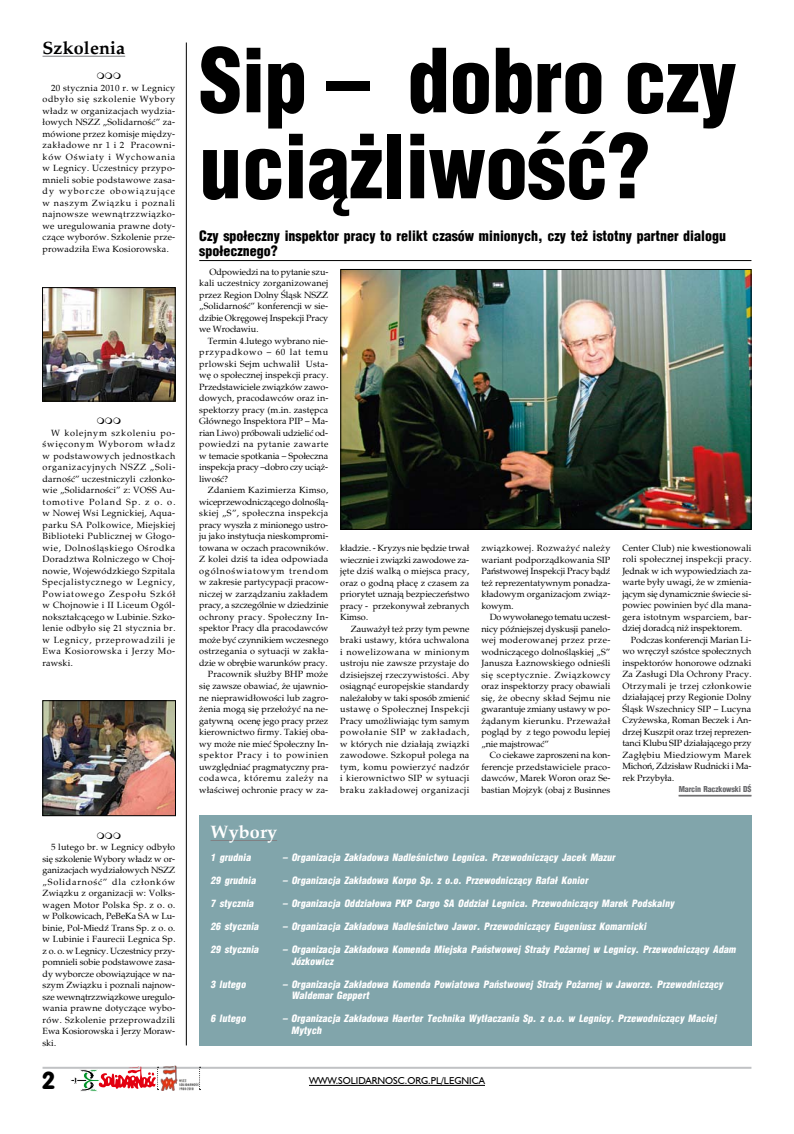
<style>
.page{position:relative;width:794px;height:1134px;background:#fff}
.page>*{position:absolute;margin:0;border:0;box-sizing:border-box;transform-origin:0 0}
.t1{font:900 86px/86px "Switzerland Cond";letter-spacing:-.01em;color:#000}
.t2{font:24px "VAG Rounded PL Regular A";color:#000}
.t3{font:700 18px "Palm Springs";letter-spacing:.005em;color:#000}
.t4{font:700 18px "Palm Springs";letter-spacing:.005em;color:#fff}
.t5{font:900 14px/15px "Switzerland Cond";color:#000}
.t6{font:10px "Humanist 521 BT";color:#000}
.t7{font:italic 900 9.9px/11.5px "Switzerland Cond";letter-spacing:.01em;color:#fff}
.t8{font:9px/11.5px "Palm Springs";letter-spacing:.005em;color:#000;text-align:justify}
.t9{font:900 8px "Switzerland Cond";letter-spacing:-.015em;color:#6a6a6d}
</style>
<div class="page">
<hr style="left:43px;top:1067px;width:708px;height:2px;background:#c0c2c4">
<hr style="left:309px;top:1085px;width:176px;height:1px;background:#000">
<img style="left:160px;top:1065px;width:39px;height:25px">
<svg style="left:71px;top:1066px;width:88px;height:25px"></svg>
<svg style="left:199px;top:1067px;width:2px;height:23px"></svg>
<hr style="left:43px;top:56px;width:82px;height:1px;background:#808184">
<img style="left:44px;top:289px;width:129px;height:110px">
<div style="left:42px;top:287px;width:133px;height:114px;border:1px solid #000"></div>
<img style="left:45px;top:702px;width:129px;height:112px">
<div style="left:43px;top:700px;width:133px;height:116px;border:1px solid #000"></div>
<hr style="left:186px;top:43px;width:1px;height:1002px;background:#000">
<div style="left:199px;top:815px;width:552px;height:230px;background:#81a5ab"></div>
<hr style="left:211px;top:840px;width:66px;height:1px;background:#808184">
<hr style="left:199px;top:260px;width:552px;height:1px;background:#000">
<hr style="left:678px;top:795px;width:73px;height:1px;background:#656566">
<hr style="left:678px;top:796px;width:73px;height:1px;background:#656566">
<img style="left:342px;top:271px;width:407px;height:257px">
<div style="left:340px;top:269px;width:411px;height:261px;border:1px solid #000"></div>
<h3 class="t3" style="left:43px;top:37px;width:84px">Szkolenia</h3>
<p class="t8" style="left:43px;top:82px;width:134px;text-indent:9px">20 stycznia 2010 r. w Legnicy odbyło się szkolenie Wybory władz w organizacjach wydzia&shy;łowych NSZZ „Solidarność” za&shy;mówione przez komisje między&shy;zakładowe nr 1 i 2 Pracowni&shy;ków Oświaty i Wychowania w Legnicy. Uczestnicy przypo&shy;mnieli sobie podstawowe zasa&shy;dy wyborcze obowiązujące w naszym Związku i poznali najnowsze wewnątrzzwiązko&shy;we uregulowania prawne doty&shy;czące wyborów. Szkolenie prze&shy;prowadziła Ewa Kosiorowska.</p>
<p class="t8" style="left:43px;top:427px;width:134px;text-indent:9px">W kolejnym szkoleniu po&shy;święconym Wyborom władz w podstawowych jednostkach organizacyjnych NSZZ „Soli&shy;darność” uczestniczyli członko&shy;wie „Solidarności” z: VOSS Au&shy;tomotive Poland Sp. z o. o. w Nowej Wsi Legnickiej, Aqua&shy;parku SA Polkowice, Miejskiej Biblioteki Publicznej w Głogo&shy;wie, Dolnośląskiego Ośrodka Doradztwa Rolniczego w Choj&shy;nowie, Wojewódzkiego Szpitala Specjalistycznego w Legnicy, Powiatowego Zespołu Szkół w Chojnowie i II Liceum Ogól&shy;nokształcącego w Lubinie. Szko&shy;lenie odbyło się 21 stycznia br. w Legnicy, przeprowadzili je Ewa Kosiorowska i Jerzy Mo&shy;rawski.</p>
<p class="t8" style="left:43px;top:841px;width:134px;text-indent:9px">5 lutego br. w Legnicy odbyło się szkolenie Wybory władz w or&shy;ganizacjach wydziałowych NSZZ „Solidarność” dla członków Związku z organizacji w: Volks&shy;wagen Motor Polska Sp. z o. o. w Polkowicach, PeBeKa SA w Lu&shy;binie, Pol-Miedź Trans Sp. z o. o. w Lubinie i Faurecii Legnica Sp. z o. o. w Legnicy. Uczestnicy przy&shy;pomnieli sobie podstawowe zasa&shy;dy wyborcze obowiązujące w na&shy;szym Związku i poznali najnow&shy;sze wewnątrzzwiązkowe uregulo&shy;wania prawne dotyczące wybo&shy;rów. Szkolenie przeprowadzili Ewa Kosiorowska i Jerzy Moraw&shy;ski.</p>
<h1 class="t1" style="left:199px;top:35px;width:539px">Sip – dobro czy uciążliwość?</h1>
<h3 class="t5" style="left:199px;top:228px;width:528px">Czy społeczny inspektor pracy to relikt czasów minionych, czy też istotny partner dialogu społecznego?</h3>
<p class="t8" style="left:199px;top:266px;width:131px;text-indent:10px">Odpowiedzi na to pytanie szu&shy;kali uczestnicy zorganizowanej przez Region Dolny Śląsk NSZZ „Solidarność” konferencji w sie&shy;dzibie Okręgowej Inspekcji Pracy we Wrocławiu.</p>
<p class="t8" style="left:199px;top:335px;width:131px;text-indent:9px">Termin 4.lutego wybrano nie&shy;przypadkowo – 60 lat temu prlowski Sejm uchwalił Usta&shy;wę o społecznej inspekcji pracy.<br>Przedstawiciele związków zawo&shy;dowych, pracodawców oraz in&shy;spektorzy pracy (m.in. zastępca Głównego Inspektora PIP – Ma&shy;rian Liwo) próbowali udzielić od&shy;powiedzi na pytanie zawarte w temacie spotkania – Społeczna inspekcja pracy –dobro czy uciąż&shy;liwość?</p>
<p class="t8" style="left:199px;top:485px;width:131px;text-align:right">Zdaniem Kazimierza Kimso, wiceprzewodniczącego dolnoślą&shy;skiej „S”, społeczna inspekcja pracy wyszła z minionego ustro&shy;ju jako instytucja nieskompromi&shy;towana w oczach pracowników.<br>Z kolei dziś ta idea odpowiada ogólnoświatowym trendom w zakresie partycypacji pracow&shy;niczej w zarządzaniu zakładem pracy, a szczególnie w dziedzinie ochrony pracy. Społeczny In&shy;spektor Pracy dla pracodawców może być czynnikiem wczesnego ostrzegania o sytuacji w zakła&shy;dzie w obrębie warunków pracy.<br>Pracownik służby BHP może się zawsze obawiać, że ujawnio&shy;ne nieprawidłowości lub zagro&shy;żenia mogą się przełożyć na ne&shy;gatywną ocenę jego pracy przez kierownictwo firmy. Takiej oba&shy;wy może nie mieć Społeczny In&shy;spektor Pracy i to powinien uwzględniać pragmatyczny pra&shy;codawca, któremu zależy na właściwej ochronie pracy w za-</p>
<p class="t8" style="left:622px;top:542px;width:131px">Center Club) nie kwestionowali roli społecznej inspekcji pracy.<br>Jednak w ich wypowiedziach za&shy;warte były uwagi, że w zmienia&shy;jącym się dynamicznie świecie si&shy;powiec powinien być dla mana&shy;gera istotnym wsparciem, bar&shy;dziej doradcą niż inspektorem.</p>
<p class="t8" style="left:622px;top:634px;width:131px;text-indent:9px">Podczas konferencji Marian Li&shy;wo wręczył szóstce społecznych inspektorów honorowe odznaki Za Zasługi Dla Ochrony Pracy.<br>Otrzymali je trzej członkowie działającej przy Regionie Dolny Śląsk Wszechnicy SIP – Lucyna Czyżewska, Roman Beczek i An&shy;drzej Kuszpit oraz trzej reprezen&shy;tanci Klubu SIP działającego przy Zagłębiu Miedziowym Marek Michoń, Zdzisław Rudnicki i Ma&shy;rek Przybyła.</p>
<p class="t9" style="left:678px;top:784px;width:74px">Marcin Raczkowski DŚ</p>
<p class="t8" style="left:340px;top:542px;width:131px">kładzie. - Kryzys nie będzie trwał wiecznie i związki zawodowe za&shy;jęte dziś walką o miejsca pracy, oraz o godną płacę z czasem za priorytet uznają bezpieczeństwo pracy - przekonywał zebranych Kimso.</p>
<p class="t8" style="left:340px;top:623px;width:131px;text-indent:10px">Zauważył też przy tym pewne braki ustawy, która uchwalona i nowelizowana w minionym ustroju nie zawsze przystaje do dzisiejszej rzeczywistości. Aby osiągnąć europejskie standardy należałoby w taki sposób zmienić ustawę o Społecznej Inspekcji Pracy umożliwiając tym samym powołanie SIP w zakładach, w których nie działają związki zawodowe. Szkopuł polega na tym, komu powierzyć nadzór i kierownictwo SIP w sytuacji braku zakładowej organizacji</p>
<p class="t8" style="left:481px;top:542px;width:131px">związkowej. Rozważyć należy wariant podporządkowania SIP Państwowej Inspekcji Pracy bądź też reprezentatywnym ponadza&shy;kładowym organizacjom związ&shy;kowym.</p>
<p class="t8" style="left:481px;top:611px;width:131px;text-indent:9px">Do wywołanego tematu uczest&shy;nicy późniejszej dyskusji panelo&shy;wej moderowanej przez prze&shy;wodniczącego dolnośląskiej „S” Janusza Łaznowskiego odnieśli się sceptycznie. Związkowcy oraz inspektorzy pracy obawiali się, że obecny skład Sejmu nie gwarantuje zmiany ustawy w po&shy;żądanym kierunku. Przeważał pogląd by z tego powodu lepiej „nie majstrować”</p>
<p class="t8" style="left:481px;top:749px;width:131px;text-indent:9px">Co ciekawe zaproszeni na kon&shy;ferencje przedstawiciele praco&shy;dawców, Marek Woron oraz Se&shy;bastian Mojzyk (obaj z Businnes</p>
<h3 class="t4" style="left:211px;top:821px;width:68px">Wybory</h3>
<p class="t7" style="left:211px;top:852px;width:42px">1 grudnia</p>
<p class="t7" style="left:283px;top:852px;width:334px">– Organizacja Zakładowa Nadleśnictwo Legnica. Przewodniczący Jacek Mazur</p>
<p class="t7" style="left:211px;top:875px;width:47px">29 grudnia</p>
<p class="t7" style="left:283px;top:875px;width:307px">– Organizacja Zakładowa Korpo Sp. z o.o. Przewodniczący Rafał Konior</p>
<p class="t7" style="left:210px;top:898px;width:44px">7 stycznia</p>
<p class="t7" style="left:282px;top:898px;width:393px">– Organizacja Oddziałowa PKP Cargo SA Oddział Legnica. Przewodniczący Marek Podskalny</p>
<p class="t7" style="left:210px;top:921px;width:50px">26 stycznia</p>
<p class="t7" style="left:282px;top:921px;width:365px">– Organizacja Zakładowa Nadleśnictwo Jawor. Przewodniczący Eugeniusz Komarnicki</p>
<p class="t7" style="left:210px;top:944px;width:50px">29 stycznia</p>
<p class="t7" style="left:291px;top:944px;width:446px;text-indent:-9px">– Organizacja Zakładowa Komenda Miejska Państwowej Straży Pożarnej w Legnicy. Przewodniczący Adam<br>Józkowicz</p>
<p class="t7" style="left:210px;top:978px;width:37px">3 lutego</p>
<p class="t7" style="left:291px;top:978px;width:433px;text-indent:-9px">– Organizacja Zakładowa Komenda Powiatowa Państwowej Straży Pożarnej w Jaworze. Przewodniczący<br>Waldemar Geppert</p>
<p class="t7" style="left:210px;top:1013px;width:37px">6 lutego</p>
<p class="t7" style="left:291px;top:1013px;width:426px;text-indent:-9px">– Organizacja Zakładowa Haerter Technika Wytłaczania Sp. z o.o. w Legnicy. Przewodniczący Maciej<br>Mytych</p>
<h2 class="t2" style="left:43px;top:1065px;width:14px">2</h2>
<p class="t6" style="left:309px;top:1075px;width:177px">WWW.SOLIDARNOSC.ORG.PL/LEGNICA</p>
</div>
